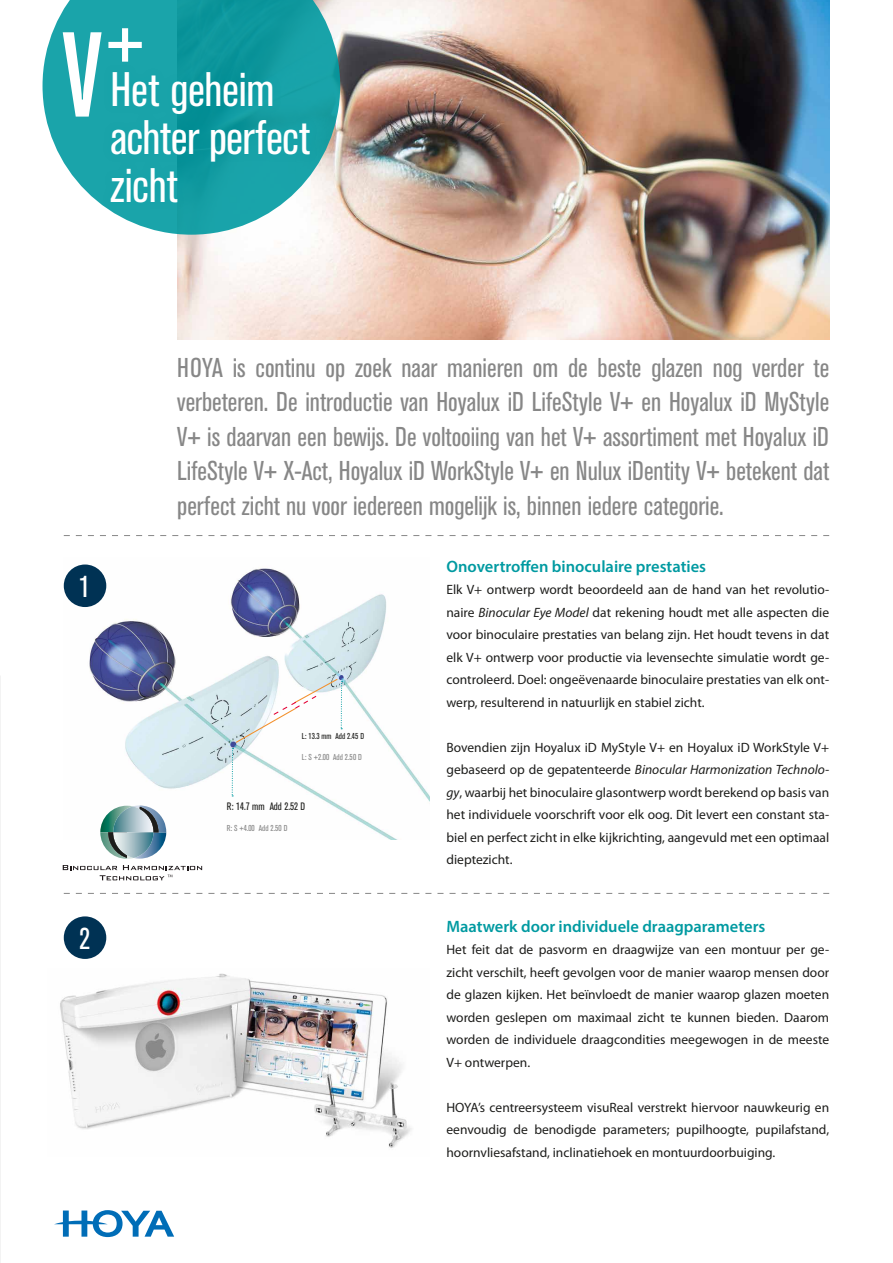
<style>
.page{position:relative;width:893px;height:1263px;background:#fff}
.page>*{position:absolute;margin:0;border:0;box-sizing:border-box;transform-origin:0 0}
.t1{font:500 condensed 119.25px "Akzidenz Grotesk BE";color:#fff}
.t2{font:condensed 48px/48px "Akzidenz Grotesk BE";letter-spacing:-.01em;color:#fff}
.t3{font:condensed 30px "Akzidenz Grotesk BE";color:#fff}
.t4{font:condensed 27px/34.5px "Akzidenz Grotesk BE";color:#878787;text-align:justify}
.t5{font:600 16.5px "Myriad Pro";color:#009aa1}
.t6{font:13.5px/22.5px "Myriad Pro";color:#1d1d1b;text-align:justify}
.t7{font:condensed 10.65px "Akzidenz Grotesk BE";color:#1d1d1b}
.t8{font:condensed 8.55px "Akzidenz Grotesk BE";color:#878787}
.t9{font:condensed 8.55px "Akzidenz Grotesk BE";color:#1d1d1b}
.s1{font-style:italic}
</style>
<div class="page">
<img style="left:0;top:675px;width:1px;height:588px">
<svg style="left:54px;top:1210px;width:120px;height:27px"></svg>
<img style="left:64px;top:567px;width:365px;height:273px">
<svg style="left:232px;top:678px;width:111px;height:118px"></svg>
<img style="left:177px;top:0;width:652px;height:340px">
<svg style="left:64px;top:535px;width:765px;height:1px"></svg>
<svg style="left:64px;top:893px;width:765px;height:1px"></svg>
<div style="left:64px;top:564px;width:42px;height:43px;background:#003254;border-radius:50%"></div>
<div style="left:64px;top:916px;width:42px;height:43px;background:#003254;border-radius:50%"></div>
<svg style="left:43px;top:0;width:297px;height:235px;fill:#1aa4aa"></svg>
<div style="left:102px;top:63px;width:217px;height:149px;background:#009aa1;opacity:.3"></div>
<svg style="left:63px;top:865px;width:139px;height:15px"></svg>
<svg style="left:100px;top:805px;width:66px;height:54px"></svg>
<img style="left:60px;top:973px;width:352px;height:175px">
<h1 class="t1" style="left:62px;top:10px;width:84px">V<sup>+</sup></h1>
<h2 class="t2" style="left:111px;top:66px;width:201px">Het geheim achter perfect zicht</h2>
<h3 class="t3" style="left:79px;top:570px;width:13px">1</h3>
<h3 class="t3" style="left:79px;top:922px;width:13px">2</h3>
<p class="t4" style="left:177px;top:351px;width:653px">HOYA is continu op zoek naar manieren om de beste glazen nog verder te verbeteren. De introductie van Hoyalux iD LifeStyle V+ en Hoyalux iD MyStyle V+ is daarvan een bewijs. De voltooiing van het V+ assortiment met Hoyalux iD LifeStyle V+ X-Act, Hoyalux iD WorkStyle V+ en Nulux iDentity V+ betekent dat perfect zicht nu voor iedereen mogelijk is, binnen iedere categorie.</p>
<p class="t9" style="left:302px;top:732px;width:64px">L: 13.3 mm Add 2.45 D</p>
<p class="t8" style="left:302px;top:752px;width:62px">L: S +2.00 Add 2.50 D</p>
<p class="t7" style="left:227px;top:800px;width:80px">R: 14.7 mm Add 2.52 D</p>
<p class="t8" style="left:227px;top:823px;width:62px">R: S +4.00 Add 2.50 D</p>
<p class="t5" style="left:446px;top:555px;width:261px">Onovertroffen binoculaire prestaties</p>
<p class="t6" style="left:446px;top:578px;width:384px">Elk V+ ontwerp wordt beoordeeld aan de hand van het revolutio&shy;naire <span class="s1">Binocular Eye Model</span> dat rekening houdt met alle aspecten die voor binoculaire prestaties van belang zijn. Het houdt tevens in dat elk V+ ontwerp voor productie via levensechte simulatie wordt ge&shy;controleerd. Doel: ongeëvenaarde binoculaire prestaties van elk ont&shy;werp, resulterend in natuurlijk en stabiel zicht.</p>
<p class="t6" style="left:446px;top:736px;width:384px">Bovendien zijn Hoyalux iD MyStyle V+ en Hoyalux iD WorkStyle V+ gebaseerd op de gepatenteerde <span class="s1">Binocular Harmonization Technolo&shy;gy</span>, waarbij het binoculaire glasontwerp wordt berekend op basis van het individuele voorschrift voor elk oog. Dit levert een constant sta&shy;biel en perfect zicht in elke kijkrichting, aangevuld met een optimaal dieptezicht.</p>
<p class="t5" style="left:446px;top:915px;width:320px">Maatwerk door individuele draagparameters</p>
<p class="t6" style="left:446px;top:938px;width:384px">Het feit dat de pasvorm en draagwijze van een montuur per ge&shy;zicht verschilt, heeft gevolgen voor de manier waarop mensen door de glazen kijken. Het beïnvloedt de manier waarop glazen moeten worden geslepen om maximaal zicht te kunnen bieden. Daarom worden de individuele draagcondities meegewogen in de meeste V+ ontwerpen.</p>
<p class="t6" style="left:446px;top:1096px;width:384px">HOYA’s centreersysteem visuReal verstrekt hiervoor nauwkeurig en eenvoudig de benodigde parameters; pupilhoogte, pupilafstand, hoornvliesafstand, inclinatiehoek en montuurdoorbuiging.</p>
</div>
